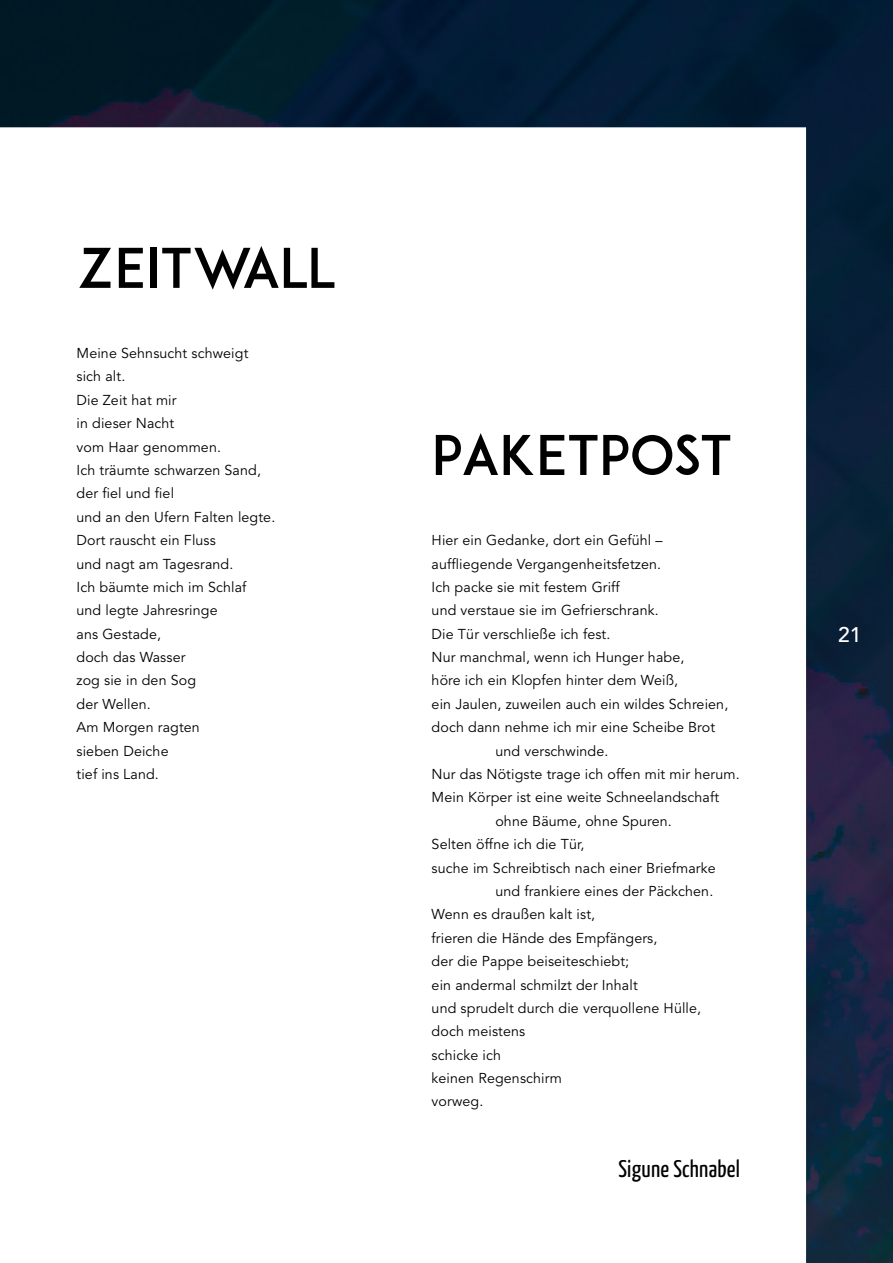
<style>
.page{position:relative;width:893px;height:1263px;background:#fff}
.page>*{position:absolute;margin:0;border:0;box-sizing:border-box;transform-origin:0 0}
.t1{font:54px "ADAM.CGPRO";color:#000}
.t2{font:24px "Yanone Kaffeesatz";letter-spacing:.01em;color:#000}
.t3{font:500 21px "Avenir";color:#fff}
.t4{font:14.25px/23.4px "Avenir";letter-spacing:.01em;color:#000}
</style>
<div class="page">
<img style="left:0;top:0;width:893px;height:1263px">
<h1 class="t1" style="left:77px;top:235px;width:260px">ZEITWALL</h1>
<p class="t4" style="left:77px;top:342px;width:200px">Meine Sehnsucht schweigt sich alt.<br>Die Zeit hat mir<br>in dieser Nacht<br>vom Haar genommen.<br>Ich träumte schwarzen Sand, der fiel und fiel<br>und an den Ufern Falten legte.<br>Dort rauscht ein Fluss<br>und nagt am Tagesrand.<br>Ich bäumte mich im Schlaf<br>und legte Jahresringe<br>ans Gestade,<br>doch das Wasser<br>zog sie in den Sog<br>der Wellen.<br>Am Morgen ragten<br>sieben Deiche<br>tief ins Land.</p>
<h1 class="t1" style="left:432px;top:422px;width:302px">PAKETPOST</h1>
<p class="t4" style="left:432px;top:529px;width:233px">Hier ein Gedanke, dort ein Gefühl –</p>
<p class="t4" style="left:432px;top:552px;width:231px">auffliegende Vergangenheitsfetzen.</p>
<p class="t4" style="left:432px;top:576px;width:189px">Ich packe sie mit festem Griff</p>
<p class="t4" style="left:432px;top:599px;width:229px">und verstaue sie im Gefrierschrank.</p>
<p class="t4" style="left:432px;top:622px;width:180px">Die Tür verschließe ich fest.</p>
<p class="t4" style="left:432px;top:646px;width:254px">Nur manchmal, wenn ich Hunger habe,</p>
<p class="t4" style="left:432px;top:669px;width:248px">höre ich ein Klopfen hinter dem Weiß,</p>
<p class="t4" style="left:432px;top:693px;width:298px">ein Jaulen, zuweilen auch ein wildes Schreien,</p>
<p class="t4" style="left:432px;top:716px;width:285px">doch dann nehme ich mir eine Scheibe Brot</p>
<p class="t4" style="left:495px;top:739px;width:115px">und verschwinde.</p>
<p class="t4" style="left:432px;top:763px;width:309px">Nur das Nötigste trage ich offen mit mir herum.</p>
<p class="t4" style="left:432px;top:786px;width:289px">Mein Körper ist eine weite Schneelandschaft</p>
<p class="t4" style="left:495px;top:809px;width:178px">ohne Bäume, ohne Spuren.</p>
<p class="t4" style="left:432px;top:833px;width:154px">Selten öffne ich die Tür,</p>
<p class="t4" style="left:432px;top:856px;width:286px">suche im Schreibtisch nach einer Briefmarke</p>
<p class="t4" style="left:495px;top:880px;width:219px">und frankiere eines der Päckchen.</p>
<p class="t4" style="left:432px;top:903px;width:165px">Wenn es draußen kalt ist,</p>
<p class="t4" style="left:432px;top:926px;width:227px">frieren die Hände des Empfängers,</p>
<p class="t4" style="left:432px;top:950px;width:199px">der die Pappe beiseiteschiebt;</p>
<p class="t4" style="left:432px;top:973px;width:208px">ein andermal schmilzt der Inhalt</p>
<p class="t4" style="left:432px;top:997px;width:271px">und sprudelt durch die verquollene Hülle,</p>
<p class="t4" style="left:432px;top:1020px;width:95px">doch meistens</p>
<p class="t4" style="left:432px;top:1043px;width:71px">schicke ich</p>
<p class="t4" style="left:432px;top:1067px;width:132px">keinen Regenschirm</p>
<p class="t4" style="left:432px;top:1090px;width:53px">vorweg.</p>
<h2 class="t2" style="left:618px;top:1154px;width:123px">Sigune Schnabel</h2>
<h3 class="t3" style="left:838px;top:622px;width:25px">21</h3>
</div>
